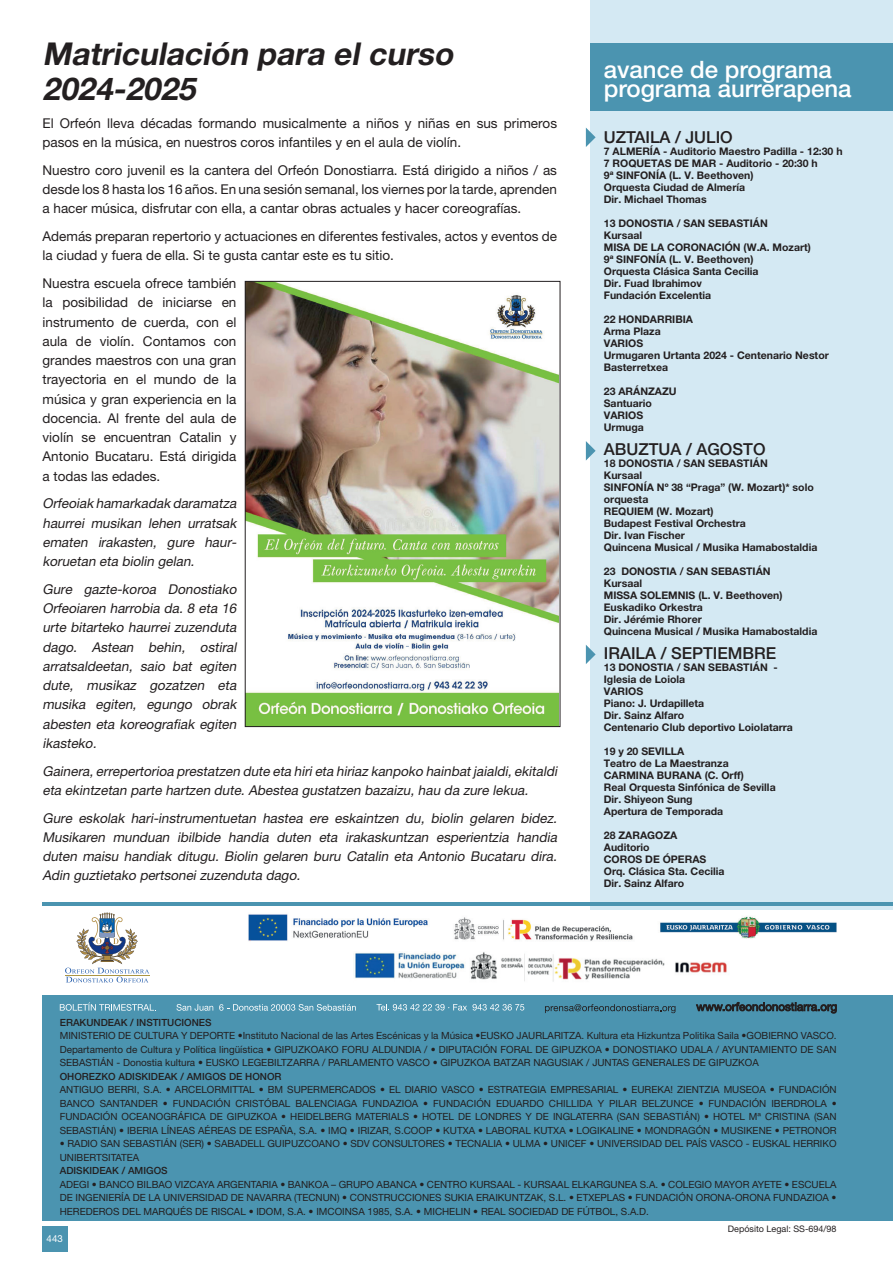
<style>
.page{position:relative;width:893px;height:1263px;background:#fff}
.page>*{position:absolute;margin:0;border:0;box-sizing:border-box;transform-origin:0 0}
.t1{font:italic 700 31.5px/35px "Helvetica Neue LT Pro";color:#231f20}
.t2{font:500 24px/19.5px "Helvetica Neue LT Pro";color:#fff}
.t3{font:500 16.5px "Helvetica Neue LT Pro";color:#231f20}
.t4{font:13.5px/19.2px "Helvetica Neue LT Pro";color:#231f20}
.t5{font:italic 13.5px/19.2px "Helvetica Neue LT Pro";color:#231f20;text-align:justify}
.t6{font:700 10.5px/12px "Helvetica Neue LT Pro";color:#231f20}
.t7{font:9.9px/13.5px "Helvetica Neue LT Std";color:#231f20;text-align:justify}
.t8{font:500 9.9px "Helvetica Neue LT Pro";color:#231f20}
.t9{font:9.6px "Helvetica Neue LT Std";color:#fff}
.t10{font:9px "Helvetica Neue LT Std";color:#231f20}
</style>
<div class="page">
<img style="left:223px;top:896px;width:639px;height:45px">
<img style="left:355px;top:952px;width:372px;height:30px">
<div style="left:591px;top:0;width:302px;height:909px;background:#d4e9f3"></div>
<div style="left:591px;top:43px;width:302px;height:68px;background:#4b94b0"></div>
<svg style="left:586px;top:441px;width:10px;height:19px"></svg>
<svg style="left:586px;top:645px;width:10px;height:19px"></svg>
<svg style="left:586px;top:128px;width:10px;height:19px"></svg>
<div style="left:43px;top:995px;width:850px;height:225px;background:#4b94b0"></div>
<svg style="left:60px;top:1002px;width:96px;height:9px"></svg>
<svg style="left:176px;top:1004px;width:37px;height:7px"></svg>
<svg style="left:219px;top:1004px;width:137px;height:7px"></svg>
<svg style="left:376px;top:1004px;width:148px;height:6px"></svg>
<svg style="left:545px;top:1004px;width:130px;height:9px"></svg>
<svg style="left:696px;top:1002px;width:141px;height:12px"></svg>
<div style="left:42px;top:1226px;width:26px;height:26px;background:#4b94b0"></div>
<hr style="left:43px;top:903px;width:850px;height:3px;background:#4b94b0">
<svg style="left:65px;top:912px;width:84px;height:70px"></svg>
<img style="left:247px;top:283px;width:311px;height:442px">
<div style="left:245px;top:281px;width:315px;height:446px;border:1px solid #231f20"></div>
<h1 class="t1" style="left:43px;top:36px;width:419px">Matriculación para el curso<br>2024-2025</h1>
<h3 class="t4" style="left:43px;top:113px;width:516px">El Orfeón lleva décadas formando musicalmente a niños y niñas en sus primeros pasos en la música, en nuestros coros infantiles y en el aula de violín.</h3>
<p class="t4" style="left:43px;top:160px;width:516px;text-align:justify">Nuestro coro juvenil es la cantera del Orfeón Donostiarra. Está dirigido a niños / as desde los 8 hasta los 16 años. En una sesión semanal, los viernes por la tarde, aprenden a hacer música, disfrutar con ella, a cantar obras actuales y hacer coreografías.</p>
<h3 class="t4" style="left:43px;top:226px;width:516px">Además preparan repertorio y actuaciones en diferentes festivales, actos y eventos de la ciudad y fuera de ella. Si te gusta cantar este es tu sitio.</h3>
<p class="t4" style="left:43px;top:273px;width:195px;text-align:justify">Nuestra escuela ofrece también la posibilidad de iniciarse en instrumento de cuerda, con el aula de violín. Contamos con grandes maestros con una gran trayectoria en el mundo de la música y gran experiencia en la docencia. Al frente del aula de violín se encuentran Catalin y Antonio Bucataru. Está dirigida a todas las edades.</p>
<h3 class="t5" style="left:43px;top:494px;width:198px">Orfeoiak hamarkadak daramatza haurrei musikan lehen urratsak ematen irakasten, gure haur&shy;koruetan eta biolin gelan.</h3>
<p class="t5" style="left:42px;top:579px;width:198px">Gure gazte-koroa Donostiako Orfeoiaren harrobia da. 8 eta 16 urte bitarteko haurrei zuzenduta dago. Astean behin, ostiral arratsaldeetan, saio bat egiten dute, musikaz gozatzen eta musika egiten, egungo obrak abesten eta koreografiak egiten ikasteko.</p>
<h3 class="t5" style="left:42px;top:761px;width:519px">Gainera,errepertorioa prestatzen dute eta hirieta hiriaz kanpoko hainbatjaialdi,ekitaldi eta ekintzetan parte hartzen dute. Abestea gustatzen bazaizu, hau da zure lekua.</h3>
<p class="t5" style="left:42px;top:808px;width:519px">Gure eskolak hari-instrumentuetan hastea ere eskaintzen du, biolin gelaren bidez.<br>Musikaren munduan ibilbide handia duten eta irakaskuntzan esperientzia handia duten maisu handiak ditugu. Biolin gelaren buru Catalin eta Antonio Bucataru dira.<br>Adin guztietako pertsonei zuzenduta dago.</p>
<h2 class="t2" style="left:604px;top:59px;width:249px">avance de programa programa aurrerapena</h2>
<h3 class="t3" style="left:604px;top:127px;width:130px">UZTAILA / JULIO</h3>
<p class="t6" style="left:604px;top:145px;width:240px">7 ALMERÍA - Auditorio Maestro Padilla - 12:30 h<br>7 ROQUETAS DE MAR - Auditorio - 20:30 h<br>9ª SINFONÍA (L. V. Beethoven)<br>Orquesta Ciudad de Almería<br>Dir. Michael Thomas</p>
<p class="t6" style="left:604px;top:217px;width:209px">13 DONOSTIA / SAN SEBASTIÁN<br>Kursaal<br>MISA DE LA CORONACIÓN (W.A. Mozart)<br>9ª SINFONÍA (L. V. Beethoven)<br>Orquesta Clásica Santa Cecilia<br>Dir. Fuad Ibrahimov<br>Fundación Excelentia</p>
<p class="t6" style="left:604px;top:313px;width:227px">22 HONDARRIBIA<br>Arma Plaza<br>VARIOS<br>Urmugaren Urtanta 2024 - Centenario Nestor<br>Basterretxea</p>
<p class="t6" style="left:604px;top:385px;width:74px">23 ARÁNZAZU<br>Santuario<br>VARIOS<br>Urmuga</p>
<h3 class="t3" style="left:604px;top:439px;width:163px">ABUZTUA / AGOSTO</h3>
<p class="t6" style="left:604px;top:457px;width:215px">18 DONOSTIA / SAN SEBASTIÁN<br>Kursaal<br>SINFONÍA Nº 38 “Praga” (W. Mozart)* solo orquesta<br>REQUIEM (W. Mozart)<br>Budapest Festival Orchestra<br>Dir. Ivan Fischer<br>Quincena Musical / Musika Hamabostaldia</p>
<p class="t6" style="left:604px;top:565px;width:215px">23 DONOSTIA / SAN SEBASTIÁN<br>Kursaal<br>MISSA SOLEMNIS (L. V. Beethoven)<br>Euskadiko Orkestra<br>Dir. Jérémie Rhorer<br>Quincena Musical / Musika Hamabostaldia</p>
<h3 class="t3" style="left:604px;top:643px;width:174px">IRAILA / SEPTIEMBRE</h3>
<p class="t6" style="left:604px;top:661px;width:191px">13 DONOSTIA / SAN SEBASTIÁN -<br>Iglesia de Loiola<br>VARIOS<br>Piano: J. Urdapilleta<br>Dir. Sainz Alfaro<br>Centenario Club deportivo Loiolatarra</p>
<p class="t6" style="left:604px;top:745px;width:173px">19 y 20 SEVILLA<br>Teatro de La Maestranza<br>CARMINA BURANA (C. Orff)<br>Real Orquesta Sinfónica de Sevilla<br>Dir. Shiyeon Sung<br>Apertura de Temporada</p>
<p class="t6" style="left:604px;top:829px;width:122px">28 ZARAGOZA<br>Auditorio<br>COROS DE ÓPERAS<br>Orq. Clásica Sta. Cecilia<br>Dir. Sainz Alfaro</p>
<p class="t8" style="left:60px;top:1016px;width:153px">ERAKUNDEAK / INSTITUCIONES</p>
<p class="t7" style="left:60px;top:1029px;width:778px">MINISTERIO DE CULTURA Y DEPORTE •Instituto Nacional de las Artes Escénicas y la Música •EUSKO JAURLARITZA. Kultura eta Hizkuntza Politika Saila •GOBIERNO VASCO.<br>Departamento de Cultura y Política lingüística • GIPUZKOAKO FORU ALDUNDIA / • DIPUTACIÓN FORAL DE GIPUZKOA • DONOSTIAKO UDALA / AYUNTAMIENTO DE SAN SEBASTIÁN - Donostia kultura • EUSKO LEGEBILTZARRA / PARLAMENTO VASCO • GIPUZKOA BATZAR NAGUSIAK / JUNTAS GENERALES DE GIPUZKOA</p>
<p class="t8" style="left:60px;top:1070px;width:223px">OHOREZKO ADISKIDEAK / AMIGOS DE HONOR</p>
<p class="t7" style="left:60px;top:1083px;width:778px">ANTIGUO BERRI, S.A. • ARCELORMITTAL • BM SUPERMERCADOS • EL DIARIO VASCO • ESTRATEGIA EMPRESARIAL • EUREKA! ZIENTZIA MUSEOA • FUNDACIÓN BANCO SANTANDER • FUNDACIÓN CRISTÓBAL BALENCIAGA FUNDAZIOA • FUNDACIÓN EDUARDO CHILLIDA Y PILAR BELZUNCE • FUNDACIÓN IBERDROLA • FUNDACIÓN OCEANOGRÁFICA DE GIPUZKOA • HEIDELBERG MATERIALS • HOTEL DE LONDRES Y DE INGLATERRA (SAN SEBASTIÁN) • HOTEL Mª CRISTINA (SAN SEBASTIÁN) • IBERIA LÍNEAS AÉREAS DE ESPAÑA, S.A. • IMQ • IRIZAR, S.COOP • KUTXA • LABORAL KUTXA • LOGIKALINE • MONDRAGÓN • MUSIKENE • PETRONOR</p>
<p class="t7" style="left:60px;top:1137px;width:778px">• RADIO SAN SEBASTIÁN (SER) • SABADELL GUIPUZCOANO • SDV CONSULTORES • TECNALIA • ULMA • UNICEF • UNIVERSIDAD DEL PAÍS VASCO - EUSKAL HERRIKO<br>UNIBERTSITATEA</p>
<p class="t8" style="left:60px;top:1165px;width:109px">ADISKIDEAK / AMIGOS</p>
<p class="t7" style="left:60px;top:1177px;width:778px">ADEGI • BANCO BILBAO VIZCAYA ARGENTARIA • BANKOA – GRUPO ABANCA • CENTRO KURSAAL - KURSAAL ELKARGUNEA S.A. • COLEGIO MAYOR AYETE • ESCUELA DE INGENIERÍA DE LA UNIVERSIDAD DE NAVARRA (TECNUN) • CONSTRUCCIONES SUKIA ERAIKUNTZAK, S.L. • ETXEPLAS • FUNDACIÓN ORONA-ORONA FUNDAZIOA • HEREDEROS DEL MARQUÉS DE RISCAL • IDOM, S.A. • IMCOINSA 1985, S.A. • MICHELIN • REAL SOCIEDAD DE FÚTBOL, S.A.D.</p>
<p class="t9" style="left:47px;top:1233px;width:18px">443</p>
<p class="t10" style="left:728px;top:1224px;width:110px">Depósito Legal: SS-694/98</p>
</div>
